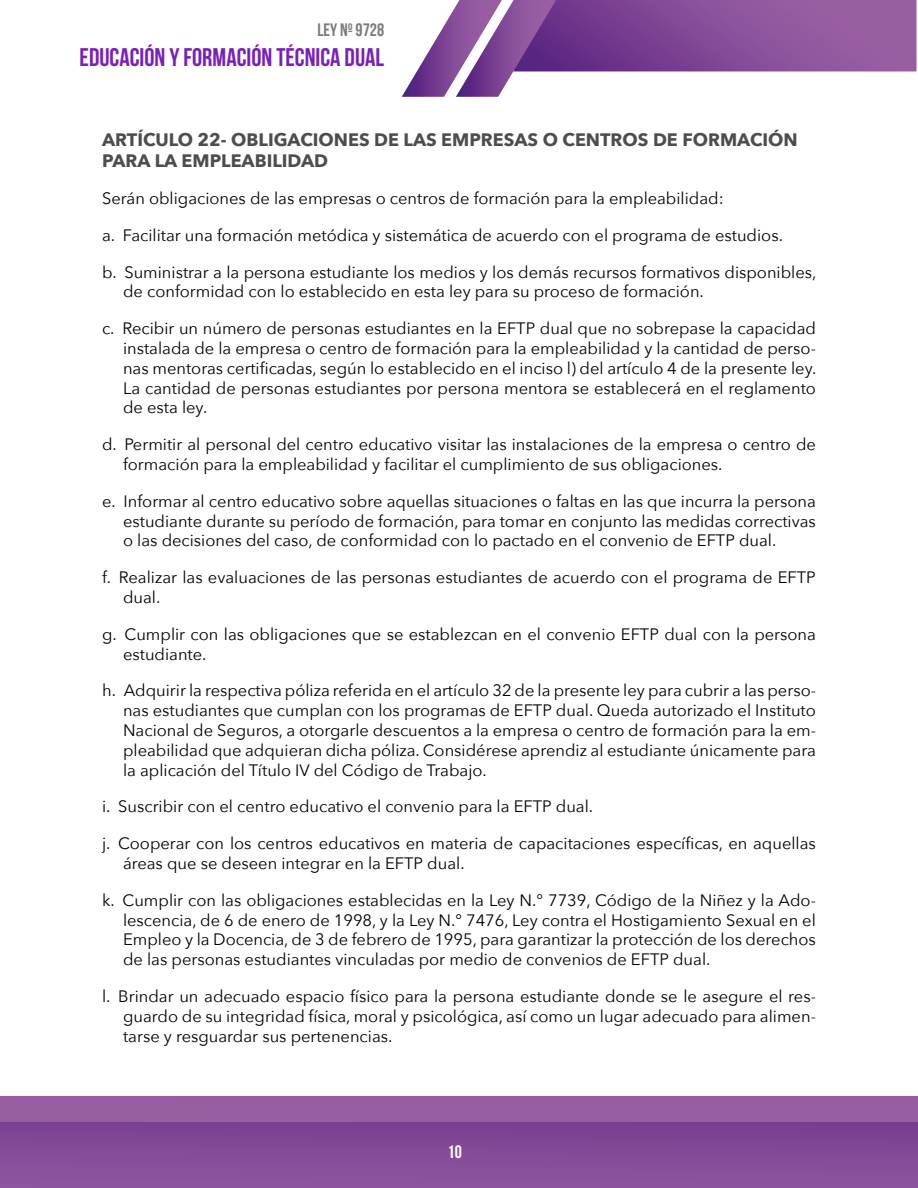
<style>
.page{position:relative;width:918px;height:1188px;background:#fff}
.page>*{position:absolute;margin:0;border:0;box-sizing:border-box;transform-origin:0 0}
.t1{font:700 25.5px "Bebas Neue";color:#7821b8}
.articulos{font:700 18px/21.6px "Avenir Next";color:#4d4d4d}
.t2{font:700 18px "Bebas Neue";color:#7c7b7b}
.t3{font:700 18px "Bebas Neue";color:#fff}
.textBase{font:16.5px/19.8px "Avenir Next";color:#000}
</style>
<div class="page">
<div style="left:0;top:1097px;width:917px;height:91px;background:#995da2"></div>
<div style="left:0;top:1122px;width:918px;height:66px;background:#844c98"></div>
<svg style="left:402px;top:0;width:515px;height:97px"></svg>
<p class="t2" style="left:317px;top:20px;width:68px">LEY Nº 9728</p>
<h1 class="t1" style="left:80px;top:44px;width:306px">EDUCACIÓN Y FORMACIÓN TÉCNICA DUAL</h1>
<p class="articulos" style="left:102px;top:128px;width:697px">ARTÍCULO 22- OBLIGACIONES DE LAS EMPRESAS O CENTROS DE FORMACIÓN<br>PARA LA EMPLEABILIDAD</p>
<p class="textBase" style="left:102px;top:188px;width:623px">Serán obligaciones de las empresas o centros de formación para la empleabilidad:</p>
<p class="textBase" style="left:102px;top:224px;width:682px">a. Facilitar una formación metódica y sistemática de acuerdo con el programa de estudios.</p>
<p class="textBase" style="left:123px;top:261px;width:695px;text-indent:-21px">b. Suministrar a la persona estudiante los medios y los demás recursos formativos disponibles, de conformidad con lo establecido en esta ley para su proceso de formación.</p>
<p class="textBase" style="left:123px;top:318px;width:695px;text-align:justify;text-indent:-21px">c. Recibir un número de personas estudiantes en la EFTP dual que no sobrepase la capacidad instalada de la empresa o centro de formación para la empleabilidad y la cantidad de perso&shy;nas mentoras certificadas, según lo establecido en el inciso l) del artículo 4 de la presente ley.<br>La cantidad de personas estudiantes por persona mentora se establecerá en el reglamento de esta ley.</p>
<p class="textBase" style="left:123px;top:434px;width:694px;text-indent:-21px">d. Permitir al personal del centro educativo visitar las instalaciones de la empresa o centro de formación para la empleabilidad y facilitar el cumplimiento de sus obligaciones.</p>
<p class="textBase" style="left:123px;top:490px;width:694px;text-align:justify;text-indent:-21px">e. Informar al centro educativo sobre aquellas situaciones o faltas en las que incurra la persona estudiante durante su período de formación, para tomar en conjunto las medidas correctivas o las decisiones del caso, de conformidad con lo pactado en el convenio de EFTP dual.</p>
<p class="textBase" style="left:123px;top:567px;width:694px;text-indent:-21px">f. Realizar las evaluaciones de las personas estudiantes de acuerdo con el programa de EFTP dual.</p>
<p class="textBase" style="left:123px;top:623px;width:694px;text-indent:-21px">g. Cumplir con las obligaciones que se establezcan en el convenio EFTP dual con la persona estudiante.</p>
<p class="textBase" style="left:123px;top:680px;width:694px;text-align:justify;text-indent:-21px">h. Adquirir la respectiva póliza referida en el artículo 32 de la presente ley para cubrir a las perso&shy;nas estudiantes que cumplan con los programas de EFTP dual. Queda autorizado el Instituto Nacional de Seguros, a otorgarle descuentos a la empresa o centro de formación para la em&shy;pleabilidad que adquieran dicha póliza. Considérese aprendiz al estudiante únicamente para la aplicación del Título IV del Código de Trabajo.</p>
<p class="textBase" style="left:102px;top:796px;width:493px">i. Suscribir con el centro educativo el convenio para la EFTP dual.</p>
<p class="textBase" style="left:123px;top:833px;width:694px;text-indent:-21px">j. Cooperar con los centros educativos en materia de capacitaciones específicas, en aquellas áreas que se deseen integrar en la EFTP dual.</p>
<p class="textBase" style="left:123px;top:890px;width:694px;text-align:justify;text-indent:-21px">k. Cumplir con las obligaciones establecidas en la Ley N.° 7739, Código de la Niñez y la Ado&shy;lescencia, de 6 de enero de 1998, y la Ley N.° 7476, Ley contra el Hostigamiento Sexual en el Empleo y la Docencia, de 3 de febrero de 1995, para garantizar la protección de los derechos de las personas estudiantes vinculadas por medio de convenios de EFTP dual.</p>
<p class="textBase" style="left:123px;top:986px;width:694px;text-align:justify;text-indent:-21px">l. Brindar un adecuado espacio físico para la persona estudiante donde se le asegure el res&shy;guardo de su integridad física, moral y psicológica, así como un lugar adecuado para alimen&shy;tarse y resguardar sus pertenencias.</p>
<p class="t3" style="left:448px;top:1141px;width:16px">10</p>
</div>
